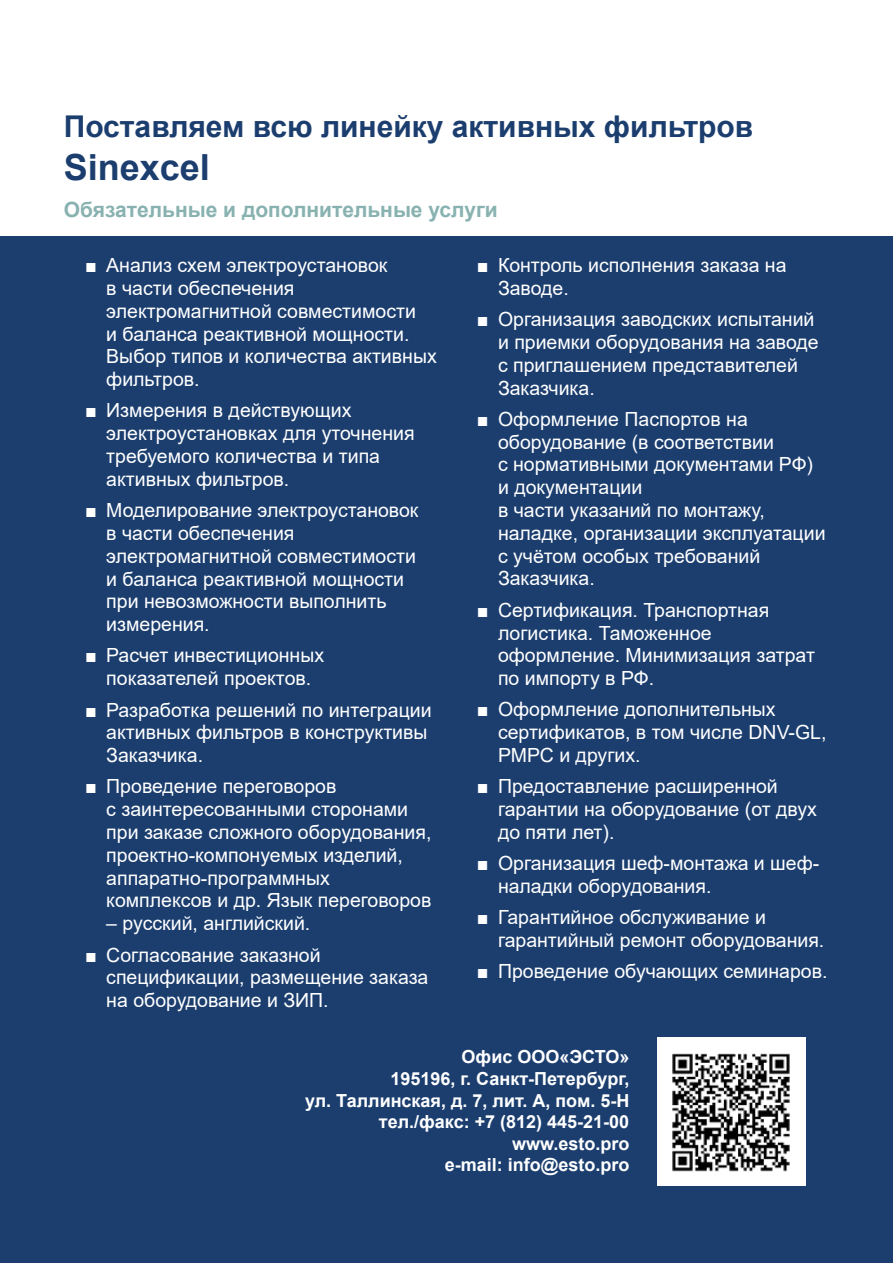
<style>
.page{position:relative;width:893px;height:1263px;background:#fff}
.page>*{position:absolute;margin:0;border:0;box-sizing:border-box;transform-origin:0 0}
.t1{font:700 36px "Arial";color:#1b3e6f}
.t2{font:700 30px "Arial";color:#1b3e6f}
.t3{font:700 21px "Arial";color:#88b2b0}
.t4{font:19.5px/22.8px "Arial";color:#fff}
.t5{font:700 18px/21.6px "Arial";color:#fff;text-align:right}
</style>
<div class="page">
<div style="left:0;top:236px;width:893px;height:1027px;background:#1b3e6f"></div>
<div style="left:657px;top:1037px;width:149px;height:149px;background:#fff"></div>
<img style="left:672px;top:1053px;width:118px;height:119px">
<h2 class="t2" style="left:64px;top:105px;width:691px">Поставляем всю линейку активных фильтров</h2>
<h1 class="t1" style="left:64px;top:142px;width:148px">Sinexcel</h1>
<p class="t3" style="left:64px;top:194px;width:435px">Обязательные и дополнительные услуги</p>
<p class="t4" style="left:106px;top:254px;width:332px;text-indent:-21px">■ Анализ схем электроустановок<br>в части обеспечения электромагнитной совместимости<br>и баланса реактивной мощности.<br>Выбор типов и количества активных фильтров.</p>
<p class="t4" style="left:106px;top:399px;width:310px;text-indent:-21px">■ Измерения в действующих электроустановках для уточнения требуемого количества и типа активных фильтров.</p>
<p class="t4" style="left:106px;top:499px;width:314px;text-indent:-21px">■ Моделирование электроустановок в части обеспечения электромагнитной совместимости и баланса реактивной мощности при невозможности выполнить измерения.</p>
<p class="t4" style="left:85px;top:644px;width:241px;text-align:center">■ Расчет инвестиционных показателей проектов.</p>
<p class="t4" style="left:106px;top:698px;width:327px;text-indent:-21px">■ Разработка решений по интеграции активных фильтров в конструктивы<br>Заказчика.</p>
<p class="t4" style="left:106px;top:775px;width:327px;text-indent:-21px">■ Проведение переговоров<br>с заинтересованными сторонами при заказе сложного оборудования, проектно-компонуемых изделий, аппаратно-программных комплексов и др. Язык переговоров</p>
<p class="t4" style="left:106px;top:912px;width:206px">– русский, английский.</p>
<p class="t4" style="left:106px;top:943px;width:324px;text-indent:-21px">■ Согласование заказной спецификации, размещение заказа на оборудование и ЗИП.</p>
<p class="t4" style="left:498px;top:254px;width:290px;text-indent:-21px">■ Контроль исполнения заказа на<br>Заводе.</p>
<p class="t4" style="left:498px;top:308px;width:322px;text-indent:-21px">■ Организация заводских испытаний и приемки оборудования на заводе с приглашением представителей<br>Заказчика.</p>
<p class="t4" style="left:498px;top:407px;width:329px;text-indent:-21px">■ Оформление Паспортов на оборудование (в соответствии<br>с нормативными документами РФ) и документации<br>в части указаний по монтажу, наладке, организации эксплуатации с учётом особых требований<br>Заказчика.</p>
<p class="t4" style="left:498px;top:598px;width:318px;text-indent:-21px">■ Сертификация. Транспортная логистика. Таможенное оформление. Минимизация затрат по импорту в РФ.</p>
<p class="t4" style="left:498px;top:698px;width:330px;text-indent:-21px">■ Оформление дополнительных сертификатов, в том числе DNV-GL,<br>РМРС и других.</p>
<p class="t4" style="left:498px;top:775px;width:320px;text-indent:-21px">■ Предоставление расширенной гарантии на оборудование (от двух до пяти лет).</p>
<p class="t4" style="left:498px;top:852px;width:323px;text-indent:-21px">■ Организация шеф-монтажа и шеф&shy;наладки оборудования.</p>
<p class="t4" style="left:498px;top:906px;width:328px;text-indent:-21px">■ Гарантийное обслуживание и гарантийный ремонт оборудования.</p>
<p class="t4" style="left:477px;top:960px;width:352px">■ Проведение обучающих семинаров.</p>
<p class="t5" style="left:305px;top:1046px;width:326px">Офис ООО«ЭСТО»<br>195196, г. Санкт-Петербург,<br>ул. Таллинская, д. 7, лит. А, пом. 5-Н тел./факс: +7 (812) 445-21-00 www.esto.pro<br>e-mail: info@esto.pro</p>
</div>
